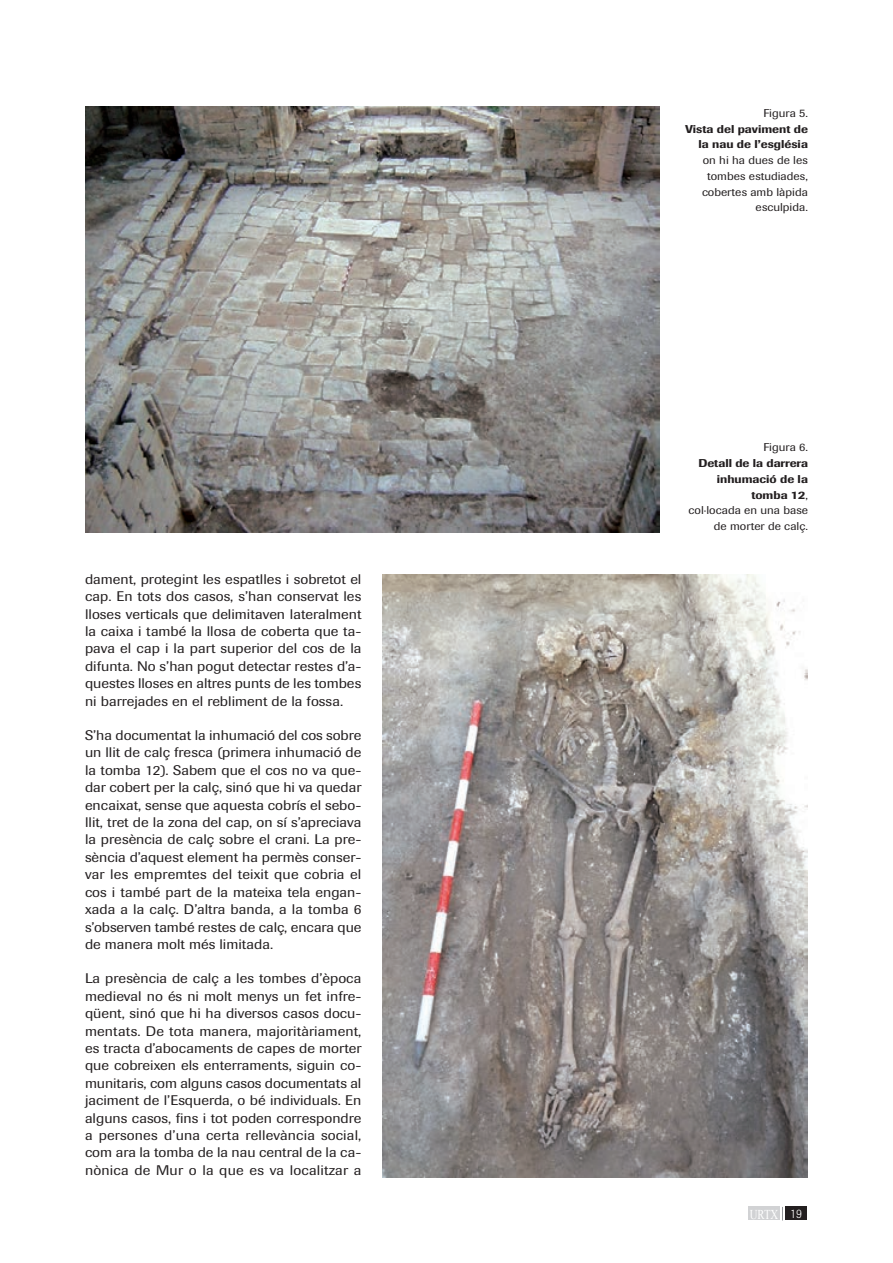
<style>
.page{position:relative;width:893px;height:1263px;background:#fff}
.page>*{position:absolute;margin:0;border:0;box-sizing:border-box;transform-origin:0 0}
.t1{font:13.8px/17.4px "Imago";color:#231f20;text-align:justify;scale:1.1 1}
.t2{font:13.5px "Times New Roman";color:#fff;scale:.8 1}
.t3{font:500 11.25px/15.8px "Imago";color:#231f20;text-align:right;scale:1.1 1}
.t4{font:11.25px/15.8px "Imago";color:#231f20;text-align:right;scale:1.1 1}
.s1{font-weight:400}
.s2{font-family:"Imago";font-weight:300;font-size:12.75px}
</style>
<div class="page">
<div style="left:785px;top:1206px;width:22px;height:14px;background:#231f20"></div>
<svg style="left:782px;top:1207px;width:1px;height:13px"></svg>
<div style="left:748px;top:1207px;width:31px;height:13px;background:#d1d2d4"></div>
<img style="left:85px;top:106px;width:574px;height:426px">
<img style="left:383px;top:574px;width:425px;height:604px">
<p class="t1" style="left:85px;top:571px;width:253px">dament, protegint les espatlles i sobretot el cap. En tots dos casos, s’han conservat les lloses verticals que delimitaven lateralment la caixa i també la llosa de coberta que ta&shy;pava el cap i la part superior del cos de la difunta. No s’han pogut detectar restes d’a&shy;questes lloses en altres punts de les tombes ni barrejades en el rebliment de la fossa.</p>
<p class="t1" style="left:85px;top:728px;width:253px">S’ha documentat la inhumació del cos sobre un llit de calç fresca (primera inhumació de la tomba 12). Sabem que el cos no va que&shy;dar cobert per la calç, sinó que hi va quedar encaixat, sense que aquesta cobrís el sebo&shy;llit, tret de la zona del cap, on sí s’apreciava la presència de calç sobre el crani. La pre&shy;sència d’aquest element ha permès conser&shy;var les empremtes del teixit que cobria el cos i també part de la mateixa tela engan&shy;xada a la calç. D’altra banda, a la tomba 6 s’observen també restes de calç, encara que de manera molt més limitada.</p>
<p class="t1" style="left:85px;top:971px;width:253px">La presència de calç a les tombes d’època medieval no és ni molt menys un fet infre&shy;qüent, sinó que hi ha diversos casos docu&shy;mentats. De tota manera, majoritàriament, es tracta d’abocaments de capes de morter que cobreixen els enterraments, siguin co&shy;munitaris, com alguns casos documentats al jaciment de l’Esquerda, o bé individuals. En alguns casos, fins i tot poden correspondre a persones d’una certa rellevància social, com ara la tomba de la nau central de la ca&shy;nònica de Mur o la que es va localitzar a</p>
<p class="t4" style="left:763px;top:106px;width:42px">Figura 5.</p>
<p class="t3" style="left:685px;top:121px;width:113px">Vista del paviment de la nau de l’església</p>
<p class="t4" style="left:702px;top:153px;width:98px">on hi ha dues de les tombes estudiades, cobertes amb làpida esculpida.</p>
<p class="t4" style="left:763px;top:440px;width:42px">Figura 6.</p>
<p class="t3" style="left:689px;top:455px;width:110px">Detall de la darrera inhumació de la tomba 12<span class="s1">,<br>col·locada en una base de morter de calç.</span></p>
<p class="t2" style="left:750px;top:1205px;width:67px">URTX <span class="s2">19</span></p>
</div>
